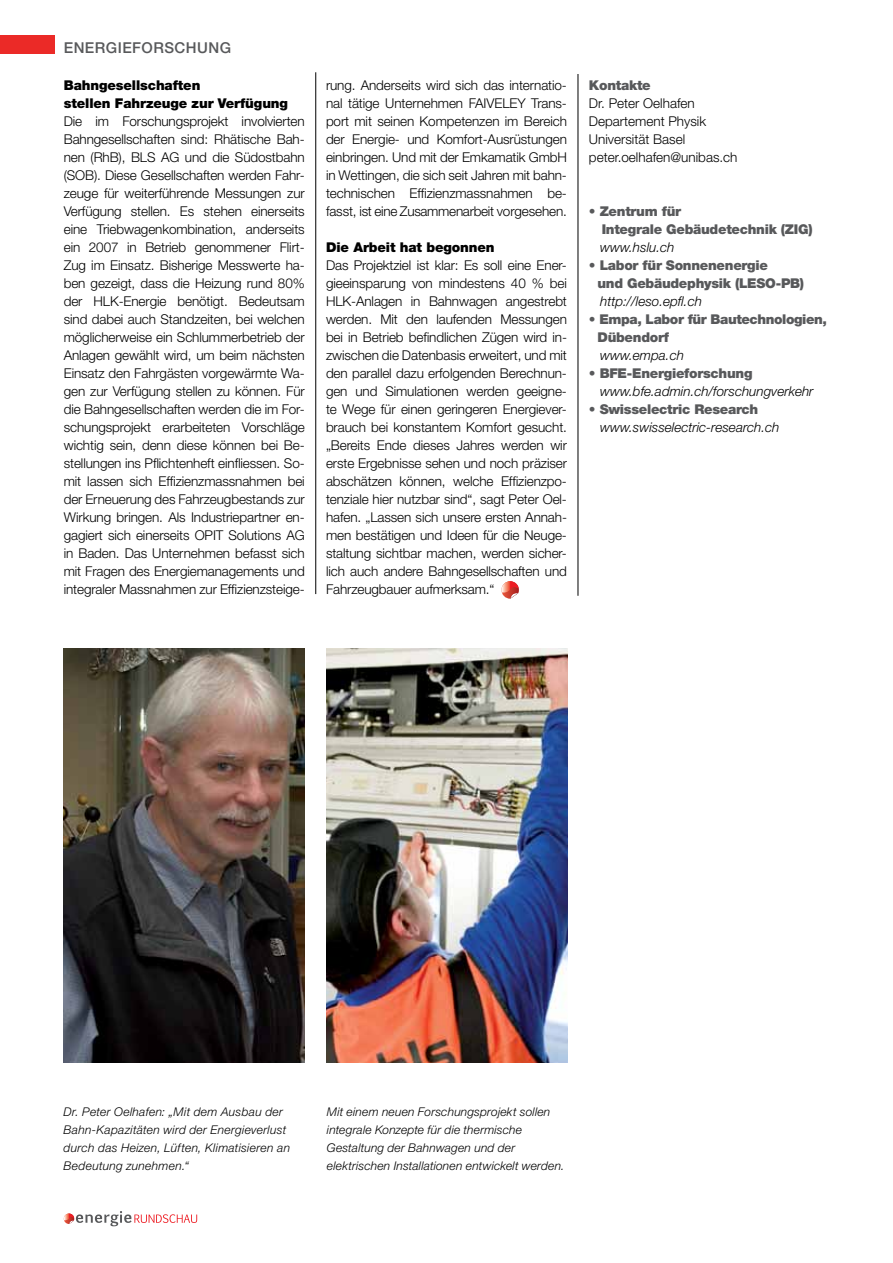
<style>
.page{position:relative;width:893px;height:1263px;background:#fff}
.page>*{position:absolute;margin:0;border:0;box-sizing:border-box;transform-origin:0 0}
.t1{font:500 15px "Helvetica Neue";letter-spacing:.03em;color:#58595b}
.t2{font:300 13.5px/18px "Helvetica Neue";letter-spacing:-.01em;color:#000;text-align:justify}
.t3{font:900 13.5px/18px "Helvetica Neue";letter-spacing:-.02em;color:#58595b}
.t4{font:italic 300 13.5px "Helvetica Neue";color:#000}
.t5{font:900 13.5px/18px "Helvetica Neue";letter-spacing:-.01em;color:#000}
.t6{font:italic 300 12px/18px "Helvetica Neue";letter-spacing:.015em;color:#000}
</style>
<div class="page">
<svg style="left:501px;top:581px;width:18px;height:18px"></svg>
<hr style="left:315px;top:72px;width:1px;height:522px;background:#000">
<div style="left:0;top:35px;width:54px;height:19px;background:#eb2a27"></div>
<svg style="left:64px;top:1211px;width:133px;height:15px"></svg>
<hr style="left:578px;top:74px;width:1px;height:522px;background:#000">
<img style="left:327px;top:648px;width:241px;height:414px">
<img style="left:64px;top:648px;width:241px;height:414px">
<p class="t1" style="left:64px;top:39px;width:169px">ENERGIEFORSCHUNG</p>
<p class="t5" style="left:64px;top:76px;width:226px">Bahngesellschaften<br>stellen Fahrzeuge zur Verfügung</p>
<p class="t2" style="left:64px;top:112px;width:242px">Die im Forschungsprojekt involvierten Bahngesellschaften sind: Rhätische Bah&shy;nen (RhB), BLS AG und die Südostbahn (SOB). Diese Gesellschaften werden Fahr&shy;zeuge für weiterführende Messungen zur Verfügung stellen. Es stehen einerseits eine Triebwagenkombination, anderseits ein 2007 in Betrieb genommener Flirt-Zug im Einsatz. Bisherige Messwerte ha&shy;ben gezeigt, dass die Heizung rund 80% der HLK-Energie benötigt. Bedeutsam sind dabei auch Standzeiten, bei welchen möglicherweise ein Schlummerbetrieb der Anlagen gewählt wird, um beim nächsten Einsatz den Fahrgästen vorgewärmte Wa&shy;gen zur Verfügung stellen zu können. Für die Bahngesellschaften werden die im For&shy;schungsprojekt erarbeiteten Vorschläge wichtig sein, denn diese können bei Be&shy;stellungen ins Pflichtenheft einfliessen. So&shy;mit lassen sich Effizienzmassnahmen bei der Erneuerung des Fahrzeugbestands zur Wirkung bringen. Als Industriepartner en&shy;gagiert sich einerseits OPIT Solutions AG in Baden. Das Unternehmen befasst sich mit Fragen des Energiemanagements und integraler Massnahmen zur Effizienzsteige-</p>
<p class="t2" style="left:326px;top:76px;width:242px">rung. Anderseits wird sich das internatio&shy;nal tätige Unternehmen FAIVELEY Trans&shy;port mit seinen Kompetenzen im Bereich der Energie- und Komfort-Ausrüstungen einbringen. Und mit der Emkamatik GmbH in Wettingen, die sich seit Jahren mit bahn&shy;technischen Effizienzmassnahmen be&shy;fasst, ist eine Zusammenarbeit vorgesehen.</p>
<p class="t5" style="left:326px;top:238px;width:170px">Die Arbeit hat begonnen</p>
<p class="t2" style="left:326px;top:256px;width:242px">Das Projektziel ist klar: Es soll eine Ener&shy;gieeinsparung von mindestens 40 % bei HLK-Anlagen in Bahnwagen angestrebt werden. Mit den laufenden Messungen bei in Betrieb befindlichen Zügen wird in&shy;zwischen die Datenbasis erweitert, und mit den parallel dazu erfolgenden Berechnun&shy;gen und Simulationen werden geeigne&shy;te Wege für einen geringeren Energiever&shy;brauch bei konstantem Komfort gesucht. „Bereits Ende dieses Jahres werden wir erste Ergebnisse sehen und noch präziser abschätzen können, welche Effizienzpo&shy;tenziale hier nutzbar sind“, sagt Peter Oel&shy;hafen. „Lassen sich unsere ersten Annah&shy;men bestätigen und Ideen für die Neuge&shy;staltung sichtbar machen, werden sicher&shy;lich auch andere Bahngesellschaften und Fahrzeugbauer aufmerksam.“</p>
<p class="t3" style="left:589px;top:76px;width:63px">Kontakte</p>
<p class="t2" style="left:589px;top:94px;width:150px;text-align:left">Dr. Peter Oelhafen<br>Departement Physik<br>Universität Basel peter.oelhafen@unibas.ch</p>
<p class="t3" style="left:602px;top:202px;width:212px;text-indent:-13px">• Zentrum für<br>Integrale Gebäudetechnik (ZIG)</p>
<p class="t4" style="left:600px;top:239px;width:76px">www.hslu.ch</p>
<p class="t3" style="left:597px;top:256px;width:208px;text-indent:-8px">• Labor für Sonnenenergie<br>und Gebäudephysik (LESO-PB)</p>
<p class="t4" style="left:600px;top:293px;width:103px">http://leso.epfl.ch</p>
<p class="t3" style="left:597px;top:310px;width:231px;text-indent:-8px">• Empa, Labor für Bautechnologien,<br>Dübendorf</p>
<p class="t4" style="left:600px;top:347px;width:85px">www.empa.ch</p>
<p class="t3" style="left:589px;top:364px;width:165px">• BFE-Energieforschung</p>
<p class="t4" style="left:600px;top:383px;width:215px">www.bfe.admin.ch/forschungverkehr</p>
<p class="t3" style="left:589px;top:400px;width:171px">• Swisselectric Research</p>
<p class="t4" style="left:600px;top:419px;width:181px">www.swisselectric-research.ch</p>
<p class="t6" style="left:64px;top:1103px;width:228px">Dr. Peter Oelhafen: „Mit dem Ausbau der Bahn-Kapazitäten wird der Energieverlust durch das Heizen, Lüften, Klimatisieren an Bedeutung zunehmen.“</p>
<p class="t6" style="left:327px;top:1103px;width:239px">Mit einem neuen Forschungsprojekt sollen integrale Konzepte für die thermische Gestaltung der Bahnwagen und der elektrischen Installationen entwickelt werden.</p>
</div>
